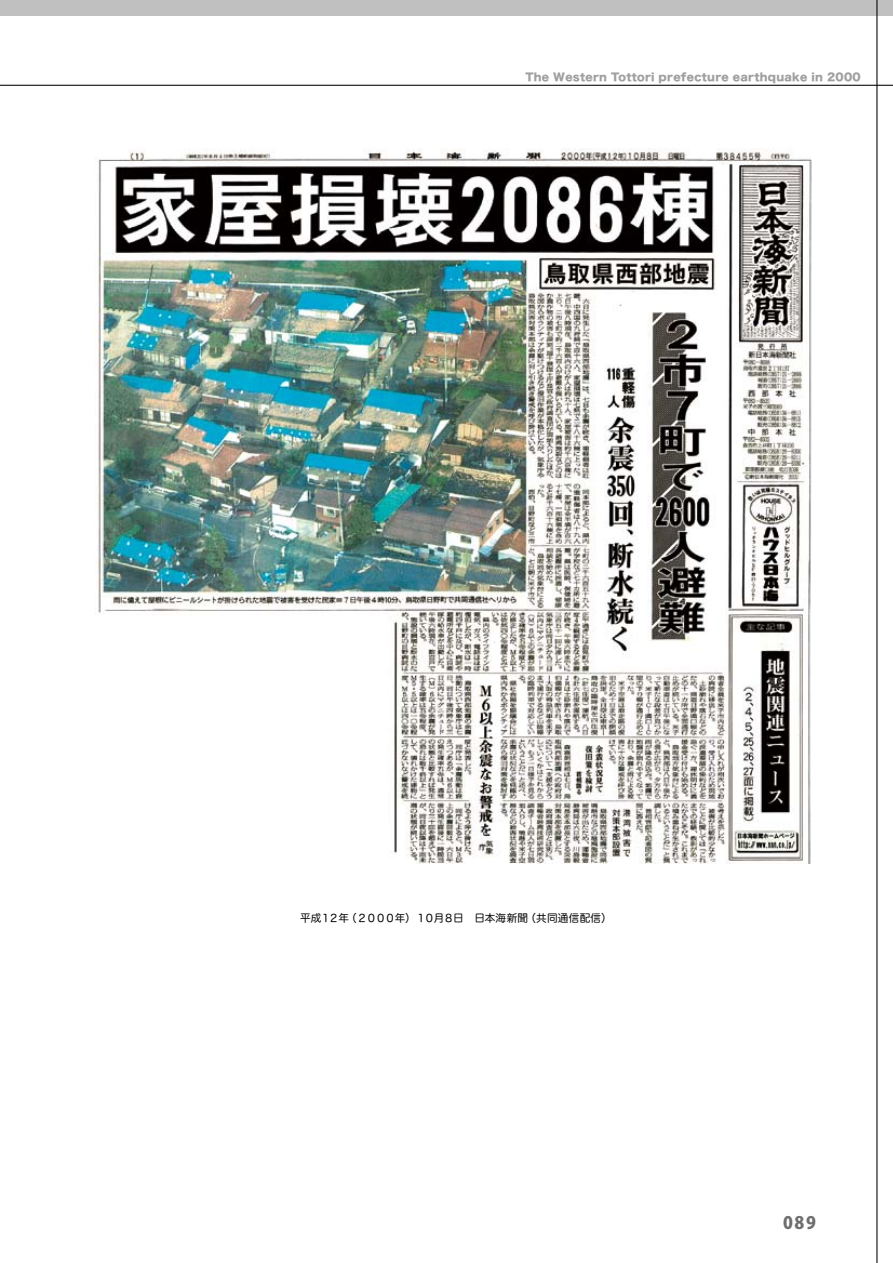
<style>
.page{position:relative;width:893px;height:1263px;background:#fff}
.page>*{position:absolute;margin:0;border:0;box-sizing:border-box;transform-origin:0 0}
.t1{font:800 16.95px "Koz Go Pro";color:#6f6e6e}
.t2{font:10.65px "Hira Kaku Std W8";letter-spacing:.025em;color:#9f9fa0}
.t3{font:10.65px "Hira Maru Pro W4";letter-spacing:-.055em;color:#000}
</style>
<div class="page">
<img style="left:94px;top:149px;width:718px;height:714px">
<div style="left:0;top:0;width:893px;height:15px;background:#c0c0c0"></div>
<hr style="left:876px;top:0;width:1px;height:1263px;background:#000">
<hr style="left:0;top:85px;width:893px;height:1px;background:#000">
<p class="t2" style="left:525px;top:71px;width:337px">The Western Tottori prefecture earthquake in 2000</p>
<p class="t3" style="left:300px;top:908px;width:313px">平成１２年（２０００年）１０月８日　日本海新聞（共同通信配信）</p>
<h1 class="t1" style="left:783px;top:1212px;width:35px">089</h1>
</div>
